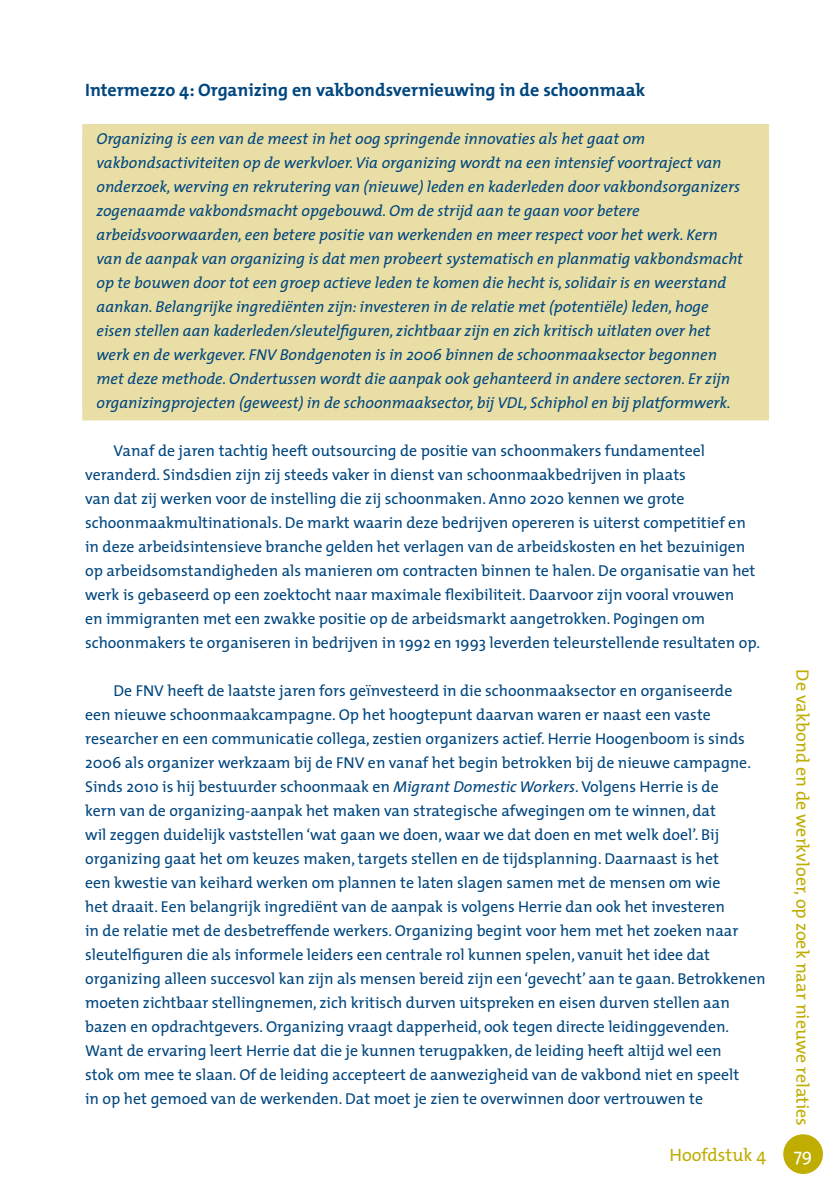
<style>
.page{position:relative;width:840px;height:1191px;background:#fff}
.page>*{position:absolute;margin:0;border:0;box-sizing:border-box;transform-origin:0 0}
.t1{font:18px "The Mix";color:#bfad02}
._2_tussenkop_VET{font:700 18px "The Mix";color:#00467e}
.t2{font:18px "The Mix";color:#fff}
.Standaard{font:15.8px/24px "The Mix";color:#00467e}
._7_tekst_in_rastervl{font:italic 15.8px "The Mix";color:#00467e}
.s1{font-style:italic}
</style>
<div class="page">
<div style="left:782px;top:1134px;width:40px;height:40px;background:#bfad02;border-radius:50%"></div>
<div style="left:82px;top:124px;width:686px;height:20px;background:#e9dfa6"></div>
<div style="left:82px;top:138px;width:686px;height:18px;background:#e9dfa6"></div>
<div style="left:82px;top:148px;width:686px;height:20px;background:#e9dfa6"></div>
<div style="left:82px;top:162px;width:686px;height:18px;background:#e9dfa6"></div>
<div style="left:82px;top:172px;width:686px;height:20px;background:#e9dfa6"></div>
<div style="left:82px;top:186px;width:686px;height:18px;background:#e9dfa6"></div>
<div style="left:82px;top:196px;width:686px;height:20px;background:#e9dfa6"></div>
<div style="left:82px;top:210px;width:686px;height:18px;background:#e9dfa6"></div>
<div style="left:82px;top:220px;width:686px;height:20px;background:#e9dfa6"></div>
<div style="left:82px;top:234px;width:686px;height:18px;background:#e9dfa6"></div>
<div style="left:82px;top:244px;width:686px;height:20px;background:#e9dfa6"></div>
<div style="left:82px;top:258px;width:686px;height:18px;background:#e9dfa6"></div>
<div style="left:82px;top:268px;width:686px;height:20px;background:#e9dfa6"></div>
<div style="left:82px;top:282px;width:686px;height:18px;background:#e9dfa6"></div>
<div style="left:82px;top:292px;width:686px;height:20px;background:#e9dfa6"></div>
<div style="left:82px;top:306px;width:686px;height:18px;background:#e9dfa6"></div>
<div style="left:82px;top:316px;width:686px;height:20px;background:#e9dfa6"></div>
<div style="left:82px;top:330px;width:686px;height:18px;background:#e9dfa6"></div>
<div style="left:82px;top:340px;width:686px;height:20px;background:#e9dfa6"></div>
<div style="left:82px;top:354px;width:686px;height:18px;background:#e9dfa6"></div>
<div style="left:82px;top:364px;width:686px;height:20px;background:#e9dfa6"></div>
<div style="left:82px;top:378px;width:686px;height:18px;background:#e9dfa6"></div>
<div style="left:82px;top:388px;width:686px;height:20px;background:#e9dfa6"></div>
<div style="left:82px;top:402px;width:686px;height:18px;background:#e9dfa6"></div>
<p class="_2_tussenkop_VET" style="left:85px;top:75px;width:561px">Intermezzo 4: Organizing en vakbondsvernieuwing in de schoonmaak</p>
<p class="_7_tekst_in_rastervl" style="left:96px;top:126px;width:550px">Organizing is een van de meest in het oog springende innovaties als het gaat om</p>
<p class="_7_tekst_in_rastervl" style="left:96px;top:150px;width:626px">vakbondsactiviteiten op de werkvloer. Via organizing wordt na een intensief voortraject van</p>
<p class="_7_tekst_in_rastervl" style="left:96px;top:174px;width:645px">onderzoek, werving en rekrutering van (nieuwe) leden en kaderleden door vakbondsorganizers</p>
<p class="_7_tekst_in_rastervl" style="left:96px;top:198px;width:544px">zogenaamde vakbondsmacht opgebouwd. Om de strijd aan te gaan voor betere</p>
<p class="_7_tekst_in_rastervl" style="left:96px;top:222px;width:622px">arbeidsvoorwaarden, een betere positie van werkenden en meer respect voor het werk. Kern</p>
<p class="_7_tekst_in_rastervl" style="left:96px;top:246px;width:647px">van de aanpak van organizing is dat men probeert systematisch en planmatig vakbondsmacht</p>
<p class="_7_tekst_in_rastervl" style="left:96px;top:270px;width:631px">op te bouwen door tot een groep actieve leden te komen die hecht is, solidair is en weerstand</p>
<p class="_7_tekst_in_rastervl" style="left:96px;top:294px;width:613px">aankan. Belangrijke ingrediënten zijn: investeren in de relatie met (potentiële) leden, hoge</p>
<p class="_7_tekst_in_rastervl" style="left:96px;top:318px;width:615px">eisen stellen aan kaderleden/sleutelfiguren, zichtbaar zijn en zich kritisch uitlaten over het</p>
<p class="_7_tekst_in_rastervl" style="left:96px;top:342px;width:621px">werk en de werkgever. FNV Bondgenoten is in 2006 binnen de schoonmaaksector begonnen</p>
<p class="_7_tekst_in_rastervl" style="left:96px;top:366px;width:635px">met deze methode. Ondertussen wordt die aanpak ook gehanteerd in andere sectoren. Er zijn</p>
<p class="_7_tekst_in_rastervl" style="left:96px;top:390px;width:635px">organizingprojecten (geweest) in de schoonmaaksector, bij VDL, Schiphol en bij platformwerk.</p>
<p class="Standaard" style="left:85px;top:438px;width:676px;text-indent:28px">Vanaf de jaren tachtig heeft outsourcing de positie van schoonmakers fundamenteel veranderd. Sindsdien zijn zij steeds vaker in dienst van schoonmaakbedrijven in plaats<br>van dat zij werken voor de instelling die zij schoonmaken. Anno 2020 kennen we grote schoonmaakmultinationals. De markt waarin deze bedrijven opereren is uiterst competitief en in deze arbeidsintensieve branche gelden het verlagen van de arbeidskosten en het bezuinigen op arbeidsomstandigheden als manieren om contracten binnen te halen. De organisatie van het werk is gebaseerd op een zoektocht naar maximale flexibiliteit. Daarvoor zijn vooral vrouwen<br>en immigranten met een zwakke positie op de arbeidsmarkt aangetrokken. Pogingen om schoonmakers te organiseren in bedrijven in 1992 en 1993 leverden teleurstellende resultaten op.</p>
<p class="Standaard" style="left:85px;top:678px;width:681px;text-indent:28px">De FNV heeft de laatste jaren fors geïnvesteerd in die schoonmaaksector en organiseerde<br>een nieuwe schoonmaakcampagne. Op het hoogtepunt daarvan waren er naast een vaste researcher en een communicatie collega, zestien organizers actief. Herrie Hoogenboom is sinds 2006 als organizer werkzaam bij de FNV en vanaf het begin betrokken bij de nieuwe campagne.<br>Sinds 2010 is hij bestuurder schoonmaak en <span class="s1">Migrant Domestic Workers</span>. Volgens Herrie is de<br>kern van de organizing-aanpak het maken van strategische afwegingen om te winnen, dat<br>wil zeggen duidelijk vaststellen ‘wat gaan we doen, waar we dat doen en met welk doel’. Bij organizing gaat het om keuzes maken, targets stellen en de tijdsplanning. Daarnaast is het<br>een kwestie van keihard werken om plannen te laten slagen samen met de mensen om wie<br>het draait. Een belangrijk ingrediënt van de aanpak is volgens Herrie dan ook het investeren<br>in de relatie met de desbetreffende werkers. Organizing begint voor hem met het zoeken naar sleutelfiguren die als informele leiders een centrale rol kunnen spelen, vanuit het idee dat organizing alleen succesvol kan zijn als mensen bereid zijn een ‘gevecht’ aan te gaan. Betrokkenen moeten zichtbaar stellingnemen, zich kritisch durven uitspreken en eisen durven stellen aan bazen en opdrachtgevers. Organizing vraagt dapperheid, ook tegen directe leidinggevenden.<br>Want de ervaring leert Herrie dat die je kunnen terugpakken, de leiding heeft altijd wel een<br>stok om mee te slaan. Of de leiding accepteert de aanwezigheid van de vakbond niet en speelt<br>in op het gemoed van de werkenden. Dat moet je zien te overwinnen door vertrouwen te</p>
<p class="t1" style="left:817px;top:669px;width:458px;rotate:90deg">De vakbond en de werkvloer, op zoek naar nieuwe relaties</p>
<p class="t1" style="left:669px;top:1139px;width:98px">Hoofdstuk 4</p>
<p class="t2" style="left:793px;top:1139px;width:20px">79</p>
</div>
